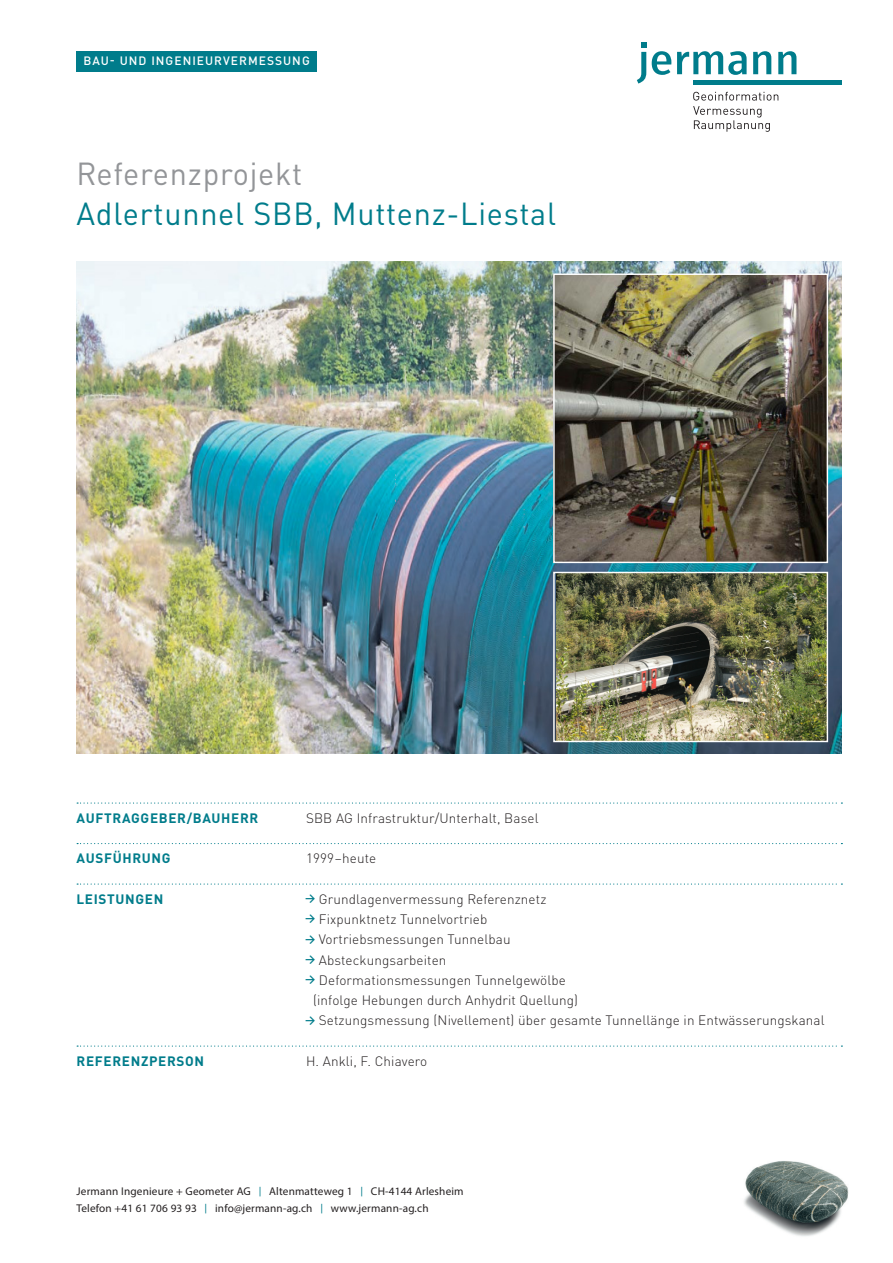
<style>
.page{position:relative;width:893px;height:1263px;background:#fff}
.page>*{position:absolute;margin:0;border:0;box-sizing:border-box;transform-origin:0 0}
.t1{font:31.5px "DIN Pro";letter-spacing:.025em;color:#007c8b}
.t2{font:31.5px "DIN Pro";letter-spacing:.025em;color:#939598}
.t3{font:300 13.5px/20.2px "DIN Pro";letter-spacing:.01em;color:#231f20}
.t4{font:700 13.5px "DIN Pro";letter-spacing:.05em;color:#007c8b}
.t5{font:500 12px "DIN Pro";letter-spacing:.085em;color:#fff}
.t6{font:11.25px "Myriad Pro";letter-spacing:.015em;color:#231f20}
.s1{font-size:9.6px;color:#007c8b}
</style>
<div class="page">
<svg style="left:77px;top:802px;width:765px;height:2px"></svg>
<svg style="left:77px;top:843px;width:765px;height:1px"></svg>
<svg style="left:77px;top:883px;width:765px;height:2px"></svg>
<svg style="left:77px;top:1045px;width:765px;height:2px"></svg>
<svg style="left:693px;top:92px;width:85px;height:40px"></svg>
<hr style="left:693px;top:81px;width:149px;height:4px;background:#007c8b">
<svg style="left:652px;top:51px;width:19px;height:24px"></svg>
<svg style="left:753px;top:51px;width:18px;height:23px"></svg>
<svg style="left:778px;top:51px;width:18px;height:23px"></svg>
<svg style="left:637px;top:42px;width:9px;height:42px"></svg>
<svg style="left:677px;top:51px;width:70px;height:24px"></svg>
<img style="left:744px;top:1161px;width:105px;height:75px">
<div style="left:77px;top:51px;width:240px;height:20px;background:#007c8b"></div>
<img style="left:77px;top:261px;width:765px;height:493px">
<img style="left:556px;top:574px;width:270px;height:166px">
<div style="left:553px;top:572px;width:275px;height:170px;border:1px solid #fff"></div>
<img style="left:555px;top:275px;width:271px;height:286px">
<div style="left:553px;top:273px;width:275px;height:290px;border:1px solid #fff"></div>
<p class="t5" style="left:83px;top:52px;width:228px">BAU- UND INGENIEURVERMESSUNG</p>
<p class="t2" style="left:77px;top:150px;width:227px">Referenzprojekt</p>
<p class="t1" style="left:77px;top:190px;width:481px">Adlertunnel SBB, Muttenz-Liestal</p>
<p class="t4" style="left:77px;top:807px;width:183px">AUFTRAGGEBER/BAUHERR</p>
<p class="t3" style="left:306px;top:807px;width:234px">SBB AG Infrastruktur/Unterhalt, Basel</p>
<p class="t4" style="left:77px;top:848px;width:96px">AUSFÜHRUNG</p>
<p class="t3" style="left:306px;top:847px;width:72px">1999–heute</p>
<p class="t4" style="left:77px;top:888px;width:88px">LEISTUNGEN</p>
<p class="t3" style="left:319px;top:888px;width:229px">Grundlagenvermessung Referenznetz</p>
<p class="t3" style="left:319px;top:908px;width:170px">Fixpunktnetz Tunnelvortrieb</p>
<p class="t3" style="left:319px;top:928px;width:193px">Vortriebsmessungen Tunnelbau<br>Absteckungsarbeiten</p>
<p class="t3" style="left:313px;top:969px;width:266px;text-align:center">Deformationsmessungen Tunnelgewölbe (infolge Hebungen durch Anhydrit Quellung)</p>
<p class="t3" style="left:319px;top:1009px;width:507px">Setzungsmessung (Nivellement) über gesamte Tunnellänge in Entwässerungskanal</p>
<p class="t4" style="left:77px;top:1050px;width:129px">REFERENZPERSON</p>
<p class="t3" style="left:306px;top:1050px;width:123px">H. Ankli, F. Chiavero</p>
<p class="t6" style="left:77px;top:1184px;width:389px">Jermann Ingenieure + Geometer AG <span class="s1">|</span> Altenmatteweg 1 <span class="s1">|</span> CH-4144 Arlesheim</p>
<p class="t6" style="left:77px;top:1201px;width:354px">Telefon +41 61 706 93 93 <span class="s1">|</span> info@jermann-ag.ch <span class="s1">|</span> www.jermann-ag.ch</p>
</div>
